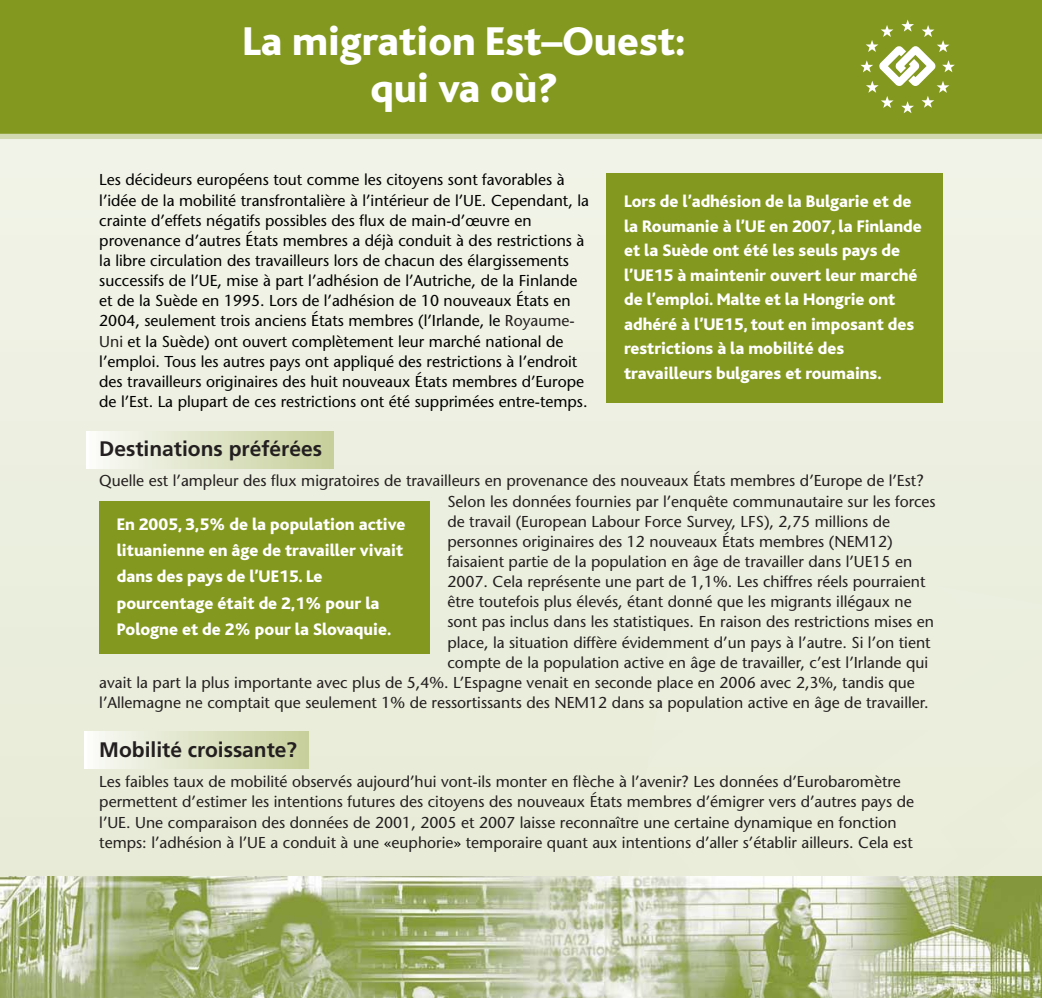
<style>
.page{position:relative;width:1042px;height:998px;background:#fff}
.page>*{position:absolute;margin:0;border:0;box-sizing:border-box;transform-origin:0 0}
.t1{font:800 42px/47.2px "Bliss";color:#fff;text-align:center}
.t2{font:700 21px "Frutiger";color:#231f20}
.t3{font:800 17.5px/24.5px "Bliss";color:#fff}
.t4{font:15.75px/20.1px "Stone Sans";color:#231f20}
.t5{font:15.75px/20.1px "Stone Sans";color:#000}
.s1{color:#231f20}
.s2{color:#000}
</style>
<div class="page">
<div style="left:0;top:0;width:1041px;height:997px;background:#ebefdf"></div>
<div style="left:87px;top:431px;width:246px;height:37px;background:linear-gradient(to right,#f9fbf7,#c6cf9a)"></div>
<div style="left:84px;top:730px;width:225px;height:38px;background:linear-gradient(to right,#fafbf8,#c6cf9a)"></div>
<img style="left:0;top:876px;width:1041px;height:121px">
<div style="left:0;top:0;width:1041px;height:139px;background:#83981f"></div>
<svg style="left:860px;top:20px;width:94px;height:93px"></svg>
<div style="left:0;top:134px;width:1041px;height:5px;background:#d2d9af"></div>
<div style="left:606px;top:174px;width:337px;height:228px;background:#83981f"></div>
<div style="left:99px;top:501px;width:331px;height:152px;background:#83981f"></div>
<h1 class="t1" style="left:242px;top:21px;width:445px">La migration Est–Ouest: qui va où?</h1>
<p class="t5" style="left:99px;top:171px;width:491px">Les décideurs européens tout comme les citoyens sont favorables à l’idée de la mobilité transfrontalière à l’intérieur de l’UE. Cependant, la crainte d’effets négatifs possibles des flux de main-d’œuvre en provenance d’autres États membres a déjà conduit à des restrictions à la libre circulation des travailleurs lors de chacun des élargissements successifs de l’UE, mise à part l’adhésion de l’Autriche, de la Finlande et de la Suède en 1995. Lors de l’adhésion de 10 nouveaux États en 2004, seulement trois anciens États membres (l’Irlande, le <span class="s1">Royaume-Uni</span> et la Suède) ont ouvert complètement leur marché national de l’emploi. Tous les autres pays ont appliqué des restrictions à l’endroit des travailleurs originaires des huit nouveaux États membres d’Europe de l’Est. La plupart de ces restrictions ont été supprimées entre-temps.</p>
<h2 class="t2" style="left:99px;top:440px;width:224px">Destinations préférées</h2>
<p class="t4" style="left:99px;top:472px;width:825px">Quelle est l’ampleur des flux migratoires de travailleurs en provenance des nouveaux États membres d’Europe de l’Est?</p>
<p class="t4" style="left:447px;top:492px;width:489px">Selon les données fournies par l’enquête communautaire sur les forces</p>
<p class="t4" style="left:447px;top:512px;width:444px">de travail (European Labour Force Survey, LFS), 2,75 millions de</p>
<p class="t4" style="left:447px;top:532px;width:447px">personnes originaires des 12 nouveaux États membres (NEM12)</p>
<p class="t4" style="left:447px;top:553px;width:466px">faisaient partie de la population en âge de travailler dans l’UE15 en</p>
<p class="t4" style="left:447px;top:573px;width:479px">2007. Cela représente une part de 1,1%. Les chiffres réels pourraient</p>
<p class="t4" style="left:447px;top:593px;width:465px">être toutefois plus élevés, étant donné que les migrants illégaux ne</p>
<p class="t4" style="left:447px;top:613px;width:488px">sont pas inclus dans les statistiques. En raison des restrictions mises en</p>
<p class="t4" style="left:447px;top:633px;width:484px">place, la situation diffère évidemment d’un pays à l’autre. Si l’on tient</p>
<p class="t4" style="left:447px;top:653px;width:482px">compte de la population active en âge de travailler, c’est l’Irlande qui</p>
<p class="t4" style="left:99px;top:673px;width:817px">avait la part la plus importante avec plus de 5,4%. L’Espagne venait en seconde place en 2006 avec 2,3%, tandis que</p>
<p class="t4" style="left:99px;top:693px;width:830px">l’Allemagne ne comptait que seulement 1% de ressortissants des NEM12 dans sa population active en âge de travailler.</p>
<h2 class="t2" style="left:99px;top:741px;width:199px">Mobilité croissante?</h2>
<p class="t4" style="left:99px;top:773px;width:816px">Les faibles taux de mobilité observés aujourd’hui vont-ils monter en flèche à l’avenir? Les données d’Eurobaromètre permettent d’estimer les intentions futures des citoyens des nouveaux États membres d’émigrer vers d’autres pays de l’UE. Une comparaison des données de 2001, 2005 et 2007 laisse reconnaître une certaine dynamique en fonction temps: l’adhésion à l’UE a conduit à une <span class="s2">«</span>euphorie<span class="s2">»</span> temporaire quant aux intentions d’aller s’établir ailleurs. Cela est</p>
<p class="t3" style="left:624px;top:191px;width:299px">Lors de l’adhésion de la Bulgarie et de la Roumanie à l’UE en 2007, la Finlande et la Suède ont été les seuls pays de l’UE15 à maintenir ouvert leur marché de l’emploi. Malte et la Hongrie ont adhéré à l’UE15, tout en imposant des restrictions à la mobilité des travailleurs bulgares et roumains.</p>
<p class="t3" style="left:117px;top:512px;width:290px;line-height:26.2px">En 2005, 3,5% de la population active lituanienne en âge de travailler vivait dans des pays de l’UE15. Le pourcentage était de 2,1% pour la Pologne et de 2% pour la Slovaquie.</p>
</div>
